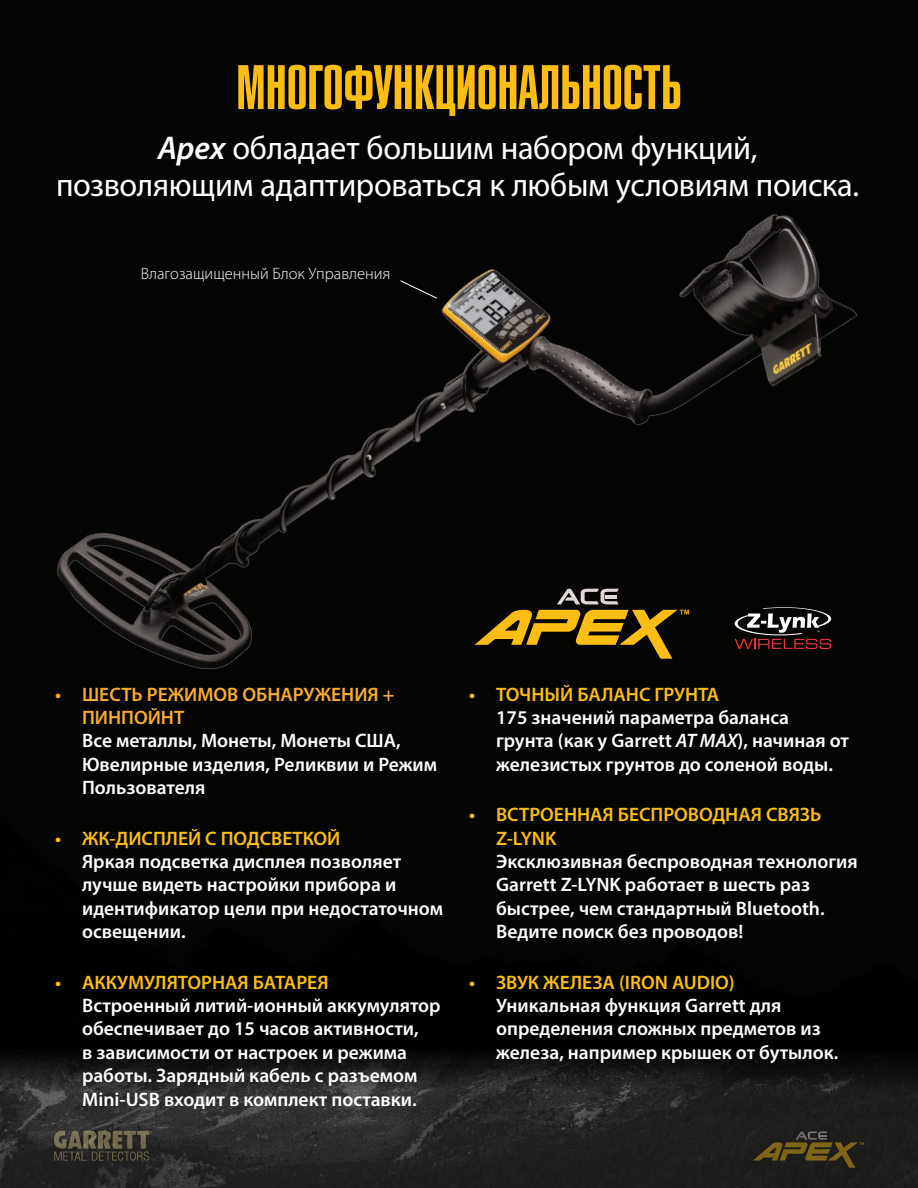
<style>
.page{position:relative;width:918px;height:1188px;background:#fff}
.page>*{position:absolute;margin:0;border:0;box-sizing:border-box;transform-origin:0 0}
.t1{font:33px/37.5px "Myriad Pro";letter-spacing:-.01em;color:#fff;text-align:center}
.t2{font:600 19.5px/23.4px "Myriad Pro";color:#fff}
.t3{font:600 19.5px/23.4px "Myriad Pro";color:#fdbd12}
.t4{font:600 19.5px/23.4px "Myriad Pro";color:#faab33}
.t5{font:300 16.5px "Myriad Pro";color:#fff}
.s1{font-weight:600;font-style:italic}
.s2{font-style:italic}
</style>
<div class="page">
<div style="left:0;top:0;width:918px;height:1117px;background:#040503"></div>
<img style="left:0;top:1055px;width:918px;height:133px">
<svg style="left:54px;top:1131px;width:98px;height:30px;background:#484437"></svg>
<svg style="left:753px;top:1131px;width:111px;height:37px;background:#39321c"></svg>
<img style="left:57px;top:93px;width:801px;height:577px">
<svg style="left:735px;top:608px;width:96px;height:41px"></svg>
<svg style="left:238px;top:65px;width:442px;height:51px"></svg>
<h1 class="t1" style="left:56px;top:128px;width:805px"><span class="s1">Apex</span> обладает большим набором функций, позволяющим адаптироваться к любым условиям поиска.</h1>
<p class="t5" style="left:141px;top:264px;width:251px">Влагозащищенный Блок Управления</p>
<p class="t4" style="left:82px;top:682px;width:314px;text-indent:-27px">• ШЕСТЬ РЕЖИМОВ ОБНАРУЖЕНИЯ +<br>ПИНПОЙНТ</p>
<p class="t2" style="left:82px;top:729px;width:357px">Все металлы, Монеты, Монеты США,<br>Ювелирные изделия, Реликвии и Режим<br>Пользователя</p>
<p class="t3" style="left:55px;top:826px;width:287px">• ЖК-ДИСПЛЕЙ С ПОДСВЕТКОЙ</p>
<p class="t2" style="left:82px;top:849px;width:363px">Яркая подсветка дисплея позволяет лучше видеть настройки прибора и идентификатор цели при недостаточном освещении.</p>
<p class="t3" style="left:55px;top:970px;width:275px">• АККУМУЛЯТОРНАЯ БАТАРЕЯ</p>
<p class="t2" style="left:82px;top:993px;width:360px">Встроенный литий-ионный аккумулятор обеспечивает до 15 часов активности,<br>в зависимости от настроек и режима работы. Зарядный кабель с разъемом Mini-USB входит в комплект поставки.</p>
<p class="t3" style="left:469px;top:682px;width:252px">• ТОЧНЫЙ БАЛАНС ГРУНТА</p>
<p class="t2" style="left:496px;top:705px;width:354px">175 значений параметра баланса грунта (как у Garrett <span class="s2">AT MAX</span>), начиная от железистых грунтов до соленой воды.</p>
<p class="t3" style="left:496px;top:803px;width:327px;text-indent:-27px">• ВСТРОЕННАЯ БЕСПРОВОДНАЯ СВЯЗЬ<br>Z-LYNK</p>
<p class="t2" style="left:496px;top:849px;width:363px">Эксклюзивная беспроводная технология Garrett Z-LYNK работает в шесть раз быстрее, чем стандартный Bluetooth.<br>Ведите поиск без проводов!</p>
<p class="t3" style="left:469px;top:970px;width:267px">• ЗВУК ЖЕЛЕЗА (IRON AUDIO)</p>
<p class="t2" style="left:496px;top:993px;width:344px">Уникальная функция Garrett для определения сложных предметов из железа, например крышек от бутылок.</p>
</div>
